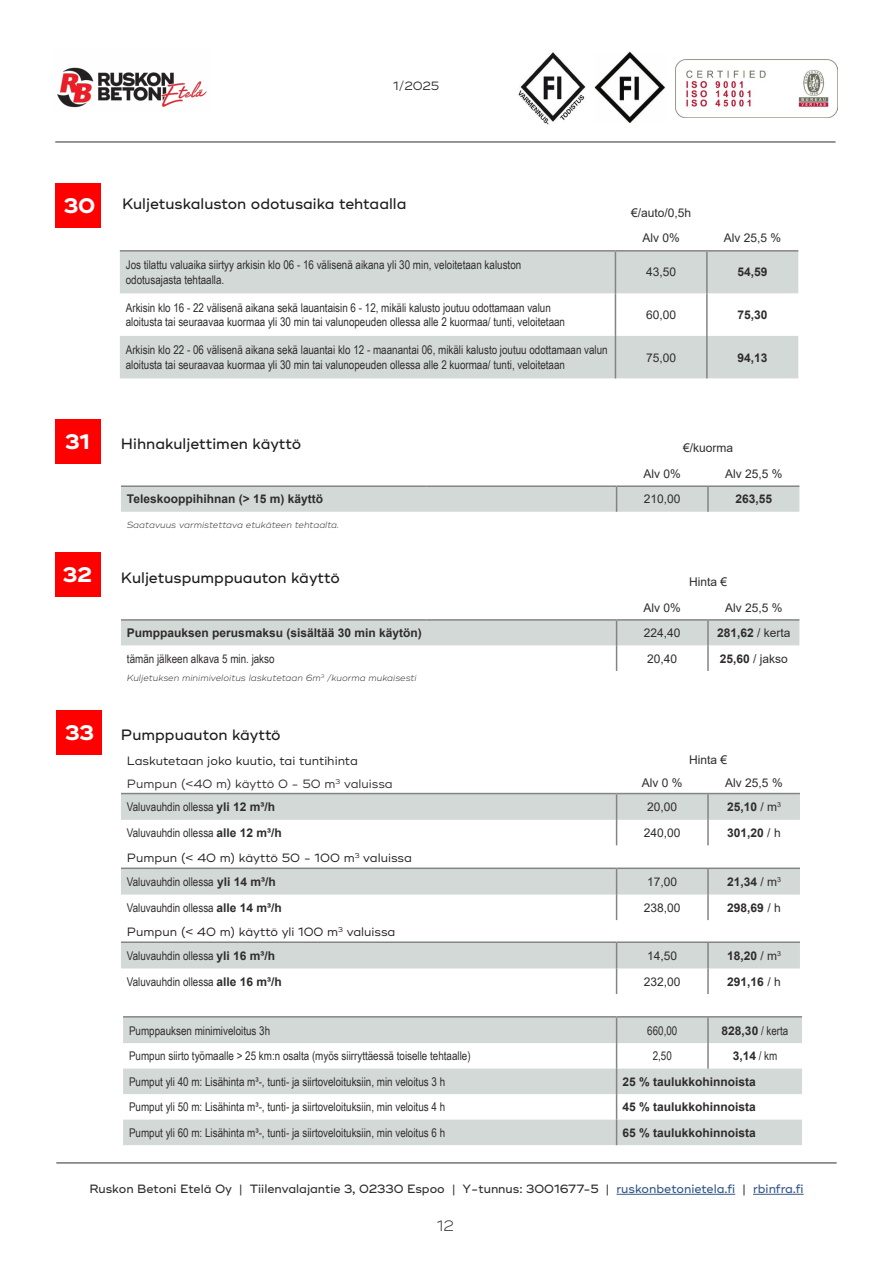
<style>
.page{position:relative;width:893px;height:1263px;background:#fff}
.page>*{position:absolute;margin:0;border:0;box-sizing:border-box;transform-origin:0 0}
.t1{font:700 21px "Ridley Grotesk";letter-spacing:-.015em;color:#fff}
.t2{font:500 15px "Ridley Grotesk";color:#1c1c1d}
.t3{font:300 15px "Ridley Grotesk";color:#2f2d2c}
.t4{font:12px/14.4px "Arial Narrow";color:#2f2d2c}
.t5{font:700 12px "Arial";color:#2f2d2c}
.t6{font:12px/25.5px "Arial";color:#2f2d2c;text-align:center}
.t7{font:12px "Ridley Grotesk";color:#1c1c1d}
.t8{font:500 12px "Ridley Grotesk";color:#2f2d2c}
.t9{font:12px "Ridley Grotesk";color:#2f2d2c}
.t10{font:italic 300 9px "Ridley Grotesk";color:#2f2d2c}
.s1{font-weight:400}
.s2{font-weight:700}
.s3{font-family:"Arial";font-weight:700}
.s4{font-family:"Arial Narrow";font-weight:400}
.s5{color:#325788}
</style>
<div class="page">
<hr style="left:55px;top:142px;width:781px;height:1px;background:#2f2d2c">
<img style="left:518px;top:52px;width:68px;height:73px">
<img style="left:594px;top:52px;width:71px;height:71px">
<hr style="left:616px;top:1194px;width:119px;height:1px;background:#325788">
<hr style="left:753px;top:1194px;width:51px;height:1px;background:#325788">
<hr style="left:56px;top:1162px;width:781px;height:1px;background:#2f2d2c">
<img style="left:676px;top:60px;width:162px;height:58px">
<img style="left:57px;top:67px;width:150px;height:41px">
<div style="left:55px;top:183px;width:46px;height:45px;background:#f00"></div>
<svg style="left:120px;top:252px;width:678px;height:126px;fill:#d3d9d7"></svg>
<hr style="left:615px;top:252px;width:1px;height:41px;background:#848583">
<hr style="left:706px;top:252px;width:2px;height:41px;background:#848583">
<hr style="left:615px;top:293px;width:1px;height:43px;background:#848583">
<hr style="left:706px;top:293px;width:2px;height:43px;background:#848583">
<hr style="left:615px;top:336px;width:1px;height:42px;background:#848583">
<hr style="left:706px;top:336px;width:2px;height:42px;background:#848583">
<hr style="left:120px;top:250px;width:234px;height:2px;background:#848583">
<hr style="left:354px;top:250px;width:261px;height:2px;background:#848583">
<hr style="left:615px;top:250px;width:92px;height:2px;background:#848583">
<hr style="left:707px;top:250px;width:91px;height:2px;background:#848583">
<div style="left:55px;top:419px;width:46px;height:44px;background:#f00"></div>
<div style="left:121px;top:487px;width:678px;height:25px;background:#d3d9d7"></div>
<hr style="left:707px;top:487px;width:2px;height:25px;background:#848583">
<hr style="left:121px;top:485px;width:305px;height:2px;background:#848583">
<hr style="left:426px;top:485px;width:191px;height:2px;background:#848583">
<hr style="left:617px;top:485px;width:91px;height:2px;background:#848583">
<hr style="left:708px;top:485px;width:91px;height:2px;background:#848583">
<div style="left:55px;top:553px;width:46px;height:44px;background:#f00"></div>
<svg style="left:121px;top:621px;width:678px;height:50px"></svg>
<hr style="left:707px;top:645px;width:2px;height:26px;background:#848583">
<hr style="left:121px;top:619px;width:305px;height:2px;background:#848583">
<hr style="left:426px;top:619px;width:191px;height:2px;background:#848583">
<hr style="left:617px;top:619px;width:91px;height:2px;background:#848583">
<hr style="left:708px;top:619px;width:91px;height:2px;background:#848583">
<div style="left:56px;top:710px;width:46px;height:44px;background:#f00"></div>
<svg style="left:121px;top:793px;width:679px;height:52px"></svg>
<hr style="left:707px;top:820px;width:2px;height:25px;background:#848583">
<hr style="left:121px;top:867px;width:496px;height:2px;background:#848583">
<hr style="left:617px;top:867px;width:91px;height:2px;background:#848583">
<hr style="left:708px;top:867px;width:92px;height:2px;background:#848583">
<svg style="left:121px;top:868px;width:679px;height:52px"></svg>
<hr style="left:707px;top:894px;width:2px;height:26px;background:#848583">
<hr style="left:121px;top:941px;width:496px;height:2px;background:#848583">
<hr style="left:617px;top:941px;width:91px;height:2px;background:#848583">
<hr style="left:708px;top:941px;width:92px;height:2px;background:#848583">
<svg style="left:121px;top:942px;width:679px;height:52px"></svg>
<hr style="left:707px;top:968px;width:2px;height:26px;background:#848583">
<svg style="left:123px;top:1017px;width:679px;height:128px;fill:#d3d9d7"></svg>
<hr style="left:123px;top:1016px;width:494px;height:1px;background:#848583">
<hr style="left:617px;top:1016px;width:91px;height:1px;background:#848583">
<hr style="left:708px;top:1016px;width:94px;height:1px;background:#848583">
<hr style="left:707px;top:1017px;width:2px;height:26px;background:#848583">
<hr style="left:707px;top:1043px;width:2px;height:25px;background:#848583">
<svg style="left:616px;top:1017px;width:1px;height:128px"></svg>
<p class="t9" style="left:393px;top:79px;width:48px">1/2025</p>
<h1 class="t1" style="left:64px;top:193px;width:33px">30</h1>
<p class="t2" style="left:122px;top:195px;width:286px">Kuljetuskaluston odotusaika tehtaalla</p>
<p class="t6" style="left:631px;top:200px;width:62px">€/auto/0,5h<br>Alv 0%</p>
<p class="t6" style="left:724px;top:225px;width:59px">Alv 25,5 %</p>
<p class="t4" style="left:126px;top:257px;width:397px">Jos tilattu valuaika siirtyy arkisin klo 06 - 16 välisenä aikana yli 30 min, veloitetaan kaluston odotusajasta tehtaalla.</p>
<p class="t6" style="left:646px;top:259px;width:32px">43,50</p>
<p class="t5" style="left:738px;top:264px;width:32px">54,59</p>
<p class="t4" style="left:126px;top:300px;width:441px">Arkisin klo 16 - 22 välisenä aikana sekä lauantaisin 6 - 12, mikäli kalusto joutuu odottamaan valun aloitusta tai seuraavaa kuormaa yli 30 min tai valunopeuden ollessa alle 2 kuormaa/ tunti, veloitetaan</p>
<p class="t6" style="left:646px;top:302px;width:32px">60,00</p>
<p class="t5" style="left:738px;top:306px;width:32px">75,30</p>
<p class="t4" style="left:126px;top:342px;width:483px">Arkisin klo 22 - 06 välisenä aikana sekä lauantai klo 12 - maanantai 06, mikäli kalusto joutuu odottamaan valun aloitusta tai seuraavaa kuormaa yli 30 min tai valunopeuden ollessa alle 2 kuormaa/ tunti, veloitetaan</p>
<p class="t6" style="left:646px;top:344px;width:32px">75,00</p>
<p class="t5" style="left:737px;top:349px;width:32px">94,13</p>
<h1 class="t1" style="left:65px;top:429px;width:26px">31</h1>
<p class="t2" style="left:121px;top:435px;width:182px">Hihnakuljettimen käyttö</p>
<p class="t6" style="left:683px;top:435px;width:52px">€/kuorma</p>
<p class="t6" style="left:644px;top:461px;width:39px">Alv 0%</p>
<p class="t6" style="left:725px;top:461px;width:59px">Alv 25,5 %</p>
<p class="t5" style="left:127px;top:491px;width:198px">Teleskooppihihnan (&gt; 15 m) käyttö</p>
<p class="t6" style="left:644px;top:486px;width:38px">210,00</p>
<p class="t5" style="left:735px;top:491px;width:38px">263,55</p>
<p class="t10" style="left:127px;top:519px;width:214px">Saatavuus varmistettava etukäteen tehtaalta.</p>
<h1 class="t1" style="left:63px;top:563px;width:31px">32</h1>
<p class="t2" style="left:121px;top:569px;width:220px">Kuljetuspumppuauton käyttö</p>
<p class="t6" style="left:689px;top:569px;width:40px">Hinta €</p>
<p class="t6" style="left:644px;top:594px;width:39px">Alv 0%</p>
<p class="t6" style="left:725px;top:594px;width:59px">Alv 25,5 %</p>
<p class="t5" style="left:127px;top:624px;width:296px">Pumppauksen perusmaksu (sisältää 30 min käytön)</p>
<p class="t6" style="left:644px;top:620px;width:38px">224,40</p>
<p class="t5" style="left:717px;top:624px;width:75px">281,62 <span class="s1">/ kerta</span></p>
<p class="t4" style="left:127px;top:651px;width:149px">tämän jälkeen alkava 5 min. jakso</p>
<p class="t6" style="left:647px;top:645px;width:32px">20,40</p>
<p class="t6" style="left:720px;top:645px;width:70px"><span class="s2">25,60</span> / jakso</p>
<p class="t10" style="left:127px;top:673px;width:292px">Kuljetuksen minimiveloitus laskutetaan 6m<sup>3</sup> /kuorma mukaisesti</p>
<h1 class="t1" style="left:65px;top:720px;width:31px">33</h1>
<p class="t2" style="left:121px;top:726px;width:161px">Pumppuauton käyttö</p>
<p class="t7" style="left:127px;top:753px;width:232px">Laskutetaan joko kuutio, tai tuntihinta</p>
<p class="t6" style="left:689px;top:747px;width:40px">Hinta €</p>
<p class="t9" style="left:127px;top:776px;width:267px">Pumpun (&lt;40 m) käyttö 0 - 50 m<sup>3</sup> valuissa</p>
<p class="t6" style="left:642px;top:770px;width:42px">Alv 0 %</p>
<p class="t6" style="left:725px;top:770px;width:59px">Alv 25,5 %</p>
<p class="t4" style="left:127px;top:799px;width:150px">Valuvauhdin ollessa <span class="s3">yli 12 m³/h</span></p>
<p class="t6" style="left:647px;top:794px;width:32px">20,00</p>
<p class="t5" style="left:727px;top:799px;width:55px">25,10 <span class="s1">/ m</span><sup>3</sup></p>
<p class="t4" style="left:127px;top:825px;width:156px">Valuvauhdin ollessa <span class="s3">alle 12 m³/h</span></p>
<p class="t6" style="left:644px;top:820px;width:38px">240,00</p>
<p class="t5" style="left:727px;top:824px;width:55px">301,20 <span class="s1">/ h</span></p>
<p class="t7" style="left:127px;top:851px;width:286px">Pumpun (&lt; 40 m) käyttö 50 - 100 m<sup>3</sup> valuissa</p>
<p class="t4" style="left:127px;top:874px;width:150px">Valuvauhdin ollessa <span class="s3">yli 14 m³/h</span></p>
<p class="t6" style="left:647px;top:869px;width:32px">17,00</p>
<p class="t5" style="left:727px;top:873px;width:55px">21,34 <span class="s1">/ m</span><sup>3</sup></p>
<p class="t4" style="left:127px;top:900px;width:156px">Valuvauhdin ollessa <span class="s3">alle 14 m³/h</span></p>
<p class="t6" style="left:644px;top:895px;width:38px">238,00</p>
<p class="t5" style="left:727px;top:899px;width:55px">298,69 <span class="s1">/ h</span></p>
<p class="t7" style="left:127px;top:925px;width:270px">Pumpun (&lt; 40 m) käyttö yli 100 m<sup>3</sup> valuissa</p>
<p class="t4" style="left:127px;top:948px;width:150px">Valuvauhdin ollessa <span class="s3">yli 16 m³/h</span></p>
<p class="t6" style="left:647px;top:943px;width:32px">14,50</p>
<p class="t5" style="left:727px;top:947px;width:55px">18,20 <span class="s1">/ m</span><sup>3</sup></p>
<p class="t4" style="left:127px;top:974px;width:156px">Valuvauhdin ollessa <span class="s3">alle 16 m³/h</span></p>
<p class="t6" style="left:644px;top:968px;width:38px">232,00</p>
<p class="t5" style="left:727px;top:973px;width:55px">291,16 <span class="s1">/ h</span></p>
<p class="t4" style="left:129px;top:1023px;width:143px">Pumppauksen minimiveloitus 3h</p>
<p class="t4" style="left:647px;top:1023px;width:32px">660,00</p>
<p class="t5" style="left:722px;top:1022px;width:68px">828,30 <span class="s4">/ kerta</span></p>
<p class="t4" style="left:129px;top:1048px;width:343px">Pumpun siirto työmaalle &gt; 25 km:n osalta (myös siirryttäessä toiselle tehtaalle)</p>
<p class="t4" style="left:653px;top:1048px;width:21px">2,50</p>
<p class="t5" style="left:733px;top:1047px;width:46px">3,14 <span class="s4">/ km</span></p>
<p class="t4" style="left:129px;top:1074px;width:318px">Pumput yli 40 m: Lisähinta m³-, tunti- ja siirtoveloituksiin, min veloitus 3 h</p>
<p class="t5" style="left:623px;top:1073px;width:135px">25 % taulukkohinnoista</p>
<p class="t4" style="left:129px;top:1099px;width:318px">Pumput yli 50 m: Lisähinta m³-, tunti- ja siirtoveloituksiin, min veloitus 4 h</p>
<p class="t5" style="left:623px;top:1098px;width:135px">45 % taulukkohinnoista</p>
<p class="t4" style="left:129px;top:1125px;width:318px">Pumput yli 60 m: Lisähinta m³-, tunti- ja siirtoveloituksiin, min veloitus 6 h</p>
<p class="t5" style="left:623px;top:1124px;width:135px">65 % taulukkohinnoista</p>
<p class="t8" style="left:89px;top:1182px;width:716px">Ruskon Betoni Etelä Oy | Tiilenvalajantie 3, 02330 Espoo | Y-tunnus: 3001677-5 | <span class="s5">ruskonbetonietela.fi</span> | <span class="s5">rbinfra.fi</span></p>
<p class="t3" style="left:437px;top:1217px;width:19px">12</p>
</div>
